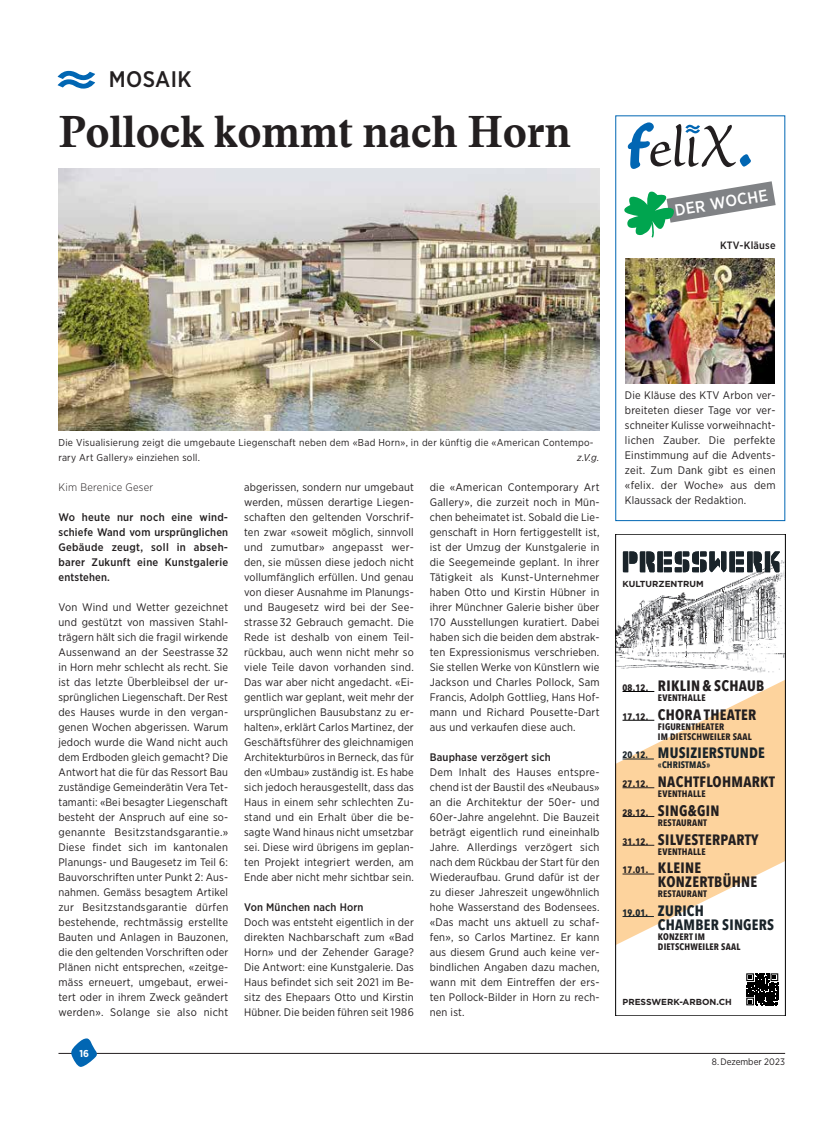
<style>
.page{position:relative;width:833px;height:1134px;background:#fff}
.page>*{position:absolute;margin:0;border:0;box-sizing:border-box;transform-origin:0 0}
.t1{font:700 43.75px "Stanley";letter-spacing:-.01em;color:#231f20}
.t2{font:500 22.5px "Gotham Narrow";letter-spacing:.015em;color:#231f20}
.t3{font:500 16.25px "Gotham Narrow";color:#fff}
.t4{font:700 15px "Avenir Next Condensed";letter-spacing:.02em;color:#231f20}
.t5{font:700 15px "Avenir Next Condensed";letter-spacing:.015em;color:#1a242a}
.t6{font:11px/15px "Gotham Narrow";letter-spacing:.015em;color:#231f20;text-align:justify}
.t7{font:500 11px/15px "Gotham Narrow";letter-spacing:.015em;color:#231f20;text-align:justify}
.t8{font:300 11px "Gotham Narrow";letter-spacing:.025em;color:#231f20}
.t9{font:500 10.62px "Gotham Narrow";letter-spacing:.02em;color:#231f20}
.t10{font:10px/15px "Gotham Narrow";letter-spacing:.025em;color:#231f20}
.t11{font:italic 10px "Gotham Narrow";color:#231f20}
.t12{font:700 10px "Gotham Narrow";color:#fff}
.t13{font:700 9.38px/10px "Avenir Next Condensed";letter-spacing:.02em;color:#231f20}
.t14{font:9.38px "Gotham Narrow";color:#231f20}
.t15{font:700 9.38px "Avenir Next Condensed";letter-spacing:.015em;color:#1a242a}
.t16{font:700 8.75px "Gotham";color:#231f20}
.s1{font-size:9.38px}
.s2{font-size:15px}
.s3{color:#1a242a}
.s4{font-size:15px;color:#1a242a}
</style>
<div class="page">
<svg style="left:58px;top:70px;width:37px;height:19px"></svg>
<hr style="left:58px;top:1053px;width:727px;height:1px;background:#231f20">
<svg style="left:70px;top:1038px;width:28px;height:29px"></svg>
<svg style="left:628px;top:122px;width:123px;height:47px"></svg>
<svg style="left:624px;top:181px;width:151px;height:57px"></svg>
<img style="left:58px;top:169px;width:541px;height:262px">
<svg style="left:617px;top:681px;width:166px;height:264px;fill:#fdd39d"></svg>
<img style="left:617px;top:561px;width:166px;height:112px">
<svg style="left:623px;top:551px;width:157px;height:21px"></svg>
<svg style="left:746px;top:973px;width:33px;height:33px"></svg>
<svg style="left:746px;top:973px;width:32px;height:32px"></svg>
<div style="left:615px;top:534px;width:170px;height:482px;border:1px solid #000"></div>
<hr style="left:622px;top:691px;width:32px;height:1px;background:#000">
<hr style="left:622px;top:720px;width:32px;height:1px;background:#000">
<hr style="left:622px;top:759px;width:32px;height:1px;background:#1a242a">
<hr style="left:622px;top:787px;width:32px;height:1px;background:#231f20">
<hr style="left:622px;top:816px;width:32px;height:1px;background:#231f20">
<hr style="left:622px;top:845px;width:32px;height:1px;background:#231f20">
<hr style="left:622px;top:874px;width:32px;height:1px;background:#231f20">
<hr style="left:622px;top:916px;width:32px;height:1px;background:#1a242a">
<img style="left:625px;top:259px;width:149px;height:125px">
<h2 class="t2" style="left:109px;top:65px;width:84px">MOSAIK</h2>
<h1 class="t1" style="left:58px;top:107px;width:514px">Pollock kommt nach Horn</h1>
<h3 class="t3" style="left:673px;top:200px;width:96px;rotate:-9deg">DER WOCHE</h3>
<p class="t9" style="left:720px;top:238px;width:57px">KTV-Kläuse</p>
<p class="t10" style="left:58px;top:435px;width:536px">Die Visualisierung zeigt die umgebaute Liegenschaft neben dem «Bad Horn», in der künftig die «American Contempo&shy;rary Art Gallery» einziehen soll.</p>
<p class="t11" style="left:577px;top:451px;width:24px">z.V.g.</p>
<p class="t8" style="left:58px;top:480px;width:96px">Kim Berenice Geser</p>
<p class="t7" style="left:58px;top:509px;width:171px">Wo heute nur noch eine wind&shy;schiefe Wand vom ursprünglichen Gebäude zeugt, soll in abseh&shy;barer Zukunft eine Kunstgalerie entstehen.</p>
<p class="t6" style="left:58px;top:599px;width:171px">Von Wind und Wetter gezeichnet und gestützt von massiven Stahl&shy;trägern hält sich die fragil wirkende Aussenwand an der Seestrasse 32 in Horn mehr schlecht als recht. Sie ist das letzte Überbleibsel der ur&shy;sprünglichen Liegenschaft. Der Rest des Hauses wurde in den vergan&shy;genen Wochen abgerissen. Warum jedoch wurde die Wand nicht auch dem Erdboden gleich gemacht? Die Antwort hat die für das Ressort Bau zuständige Gemeinderätin Vera Tet&shy;tamanti: «Bei besagter Liegenschaft besteht der Anspruch auf eine so&shy;genannte Besitzstandsgarantie.» Diese findet sich im kantonalen Planungs- und Baugesetz im Teil 6:<br>Bauvorschriften unter Punkt 2: Aus&shy;nahmen. Gemäss besagtem Artikel zur Besitzstandsgarantie dürfen bestehende, rechtmässig erstellte Bauten und Anlagen in Bauzonen, die den geltenden Vorschriften oder Plänen nicht entsprechen, «zeitge&shy;mäss erneuert, umgebaut, erwei&shy;tert oder in ihrem Zweck geändert werden». Solange sie also nicht</p>
<p class="t12" style="left:79px;top:1047px;width:11px">16</p>
<p class="t6" style="left:244px;top:479px;width:171px">abgerissen, sondern nur umgebaut werden, müssen derartige Liegen&shy;schaften den geltenden Vorschrif&shy;ten zwar «soweit möglich, sinnvoll und zumutbar» angepasst wer&shy;den, sie müssen diese jedoch nicht vollumfänglich erfüllen. Und genau von dieser Ausnahme im Planungs&shy;und Baugesetz wird bei der See&shy;strasse 32 Gebrauch gemacht. Die Rede ist deshalb von einem Teil&shy;rückbau, auch wenn nicht mehr so viele Teile davon vorhanden sind.<br>Das war aber nicht angedacht. «Ei&shy;gentlich war geplant, weit mehr der ursprünglichen Bausubstanz zu er&shy;halten», erklärt Carlos Martinez, der Geschäftsführer des gleichnamigen Architekturbüros in Berneck, das für den «Umbau» zuständig ist. Es habe sich jedoch herausgestellt, dass das Haus in einem sehr schlechten Zu&shy;stand und ein Erhalt über die be&shy;sagte Wand hinaus nicht umsetzbar sei. Diese wird übrigens im geplan&shy;ten Projekt integriert werden, am Ende aber nicht mehr sichtbar sein.</p>
<p class="t7" style="left:244px;top:899px;width:121px">Von München nach Horn</p>
<p class="t6" style="left:244px;top:914px;width:171px">Doch was entsteht eigentlich in der direkten Nachbarschaft zum «Bad Horn» und der Zehender Garage?<br>Die Antwort: eine Kunstgalerie. Das Haus befindet sich seit 2021 im Be&shy;sitz des Ehepaars Otto und Kirstin Hübner. Die beiden führen seit 1986</p>
<p class="t6" style="left:430px;top:479px;width:171px">die «American Contemporary Art Gallery», die zurzeit noch in Mün&shy;chen beheimatet ist. Sobald die Lie&shy;genschaft in Horn fertiggestellt ist, ist der Umzug der Kunstgalerie in die Seegemeinde geplant. In ihrer Tätigkeit als Kunst-Unternehmer haben Otto und Kirstin Hübner in ihrer Münchner Galerie bisher über 170 Ausstellungen kuratiert. Dabei haben sich die beiden dem abstrak&shy;ten Expressionismus verschrieben.<br>Sie stellen Werke von Künstlern wie Jackson und Charles Pollock, Sam Francis, Adolph Gottlieg, Hans Hof&shy;mann und Richard Pousette-Dart aus und verkaufen diese auch.</p>
<p class="t7" style="left:430px;top:749px;width:122px">Bauphase verzögert sich</p>
<p class="t6" style="left:430px;top:764px;width:171px">Dem Inhalt des Hauses entspre&shy;chend ist der Baustil des «Neubaus» an die Architektur der 50er- und 60er-Jahre angelehnt. Die Bauzeit beträgt eigentlich rund eineinhalb Jahre. Allerdings verzögert sich nach dem Rückbau der Start für den Wiederaufbau. Grund dafür ist der zu dieser Jahreszeit ungewöhnlich hohe Wasserstand des Bodensees. «Das macht uns aktuell zu schaf&shy;fen», so Carlos Martinez. Er kann aus diesem Grund auch keine ver&shy;bindlichen Angaben dazu machen, wann mit dem Eintreffen der ers&shy;ten Pollock-Bilder in Horn zu rech&shy;nen ist.</p>
<p class="t6" style="left:625px;top:387px;width:152px">Die Kläuse des KTV Arbon ver&shy;breiteten dieser Tage vor ver&shy;schneiter Kulisse vorweihnacht&shy;lichen Zauber. Die perfekte Einstimmung auf die Advents&shy;zeit. Zum Dank gibt es einen «felix. der Woche» aus dem Klaussack der Redaktion.</p>
<p class="t16" style="left:622px;top:578px;width:83px">KULTURZENTRUM</p>
<h3 class="t4" style="left:622px;top:676px;width:143px"><span class="s1">08.12.</span> RIKLIN &amp; SCHAUB</h3>
<p class="t13" style="left:658px;top:692px;width:49px">EVENTHALLE</p>
<h3 class="t4" style="left:622px;top:705px;width:135px"><span class="s1">17.12.</span> CHORA THEATER</h3>
<p class="t13" style="left:658px;top:721px;width:95px">FIGURENTHEATER<br>IM DIETSCHWEILER SAAL</p>
<h3 class="t5" style="left:622px;top:744px;width:144px"><span class="s1">20.12.</span> MUSIZIERSTUNDE</h3>
<p class="t15" style="left:658px;top:759px;width:54px">«CHRISTMAS»</p>
<h3 class="t4" style="left:622px;top:772px;width:154px"><span class="s1">27.12.</span> NACHTFLOHMARKT</h3>
<p class="t13" style="left:658px;top:789px;width:49px">EVENTHALLE</p>
<h3 class="t4" style="left:622px;top:801px;width:99px"><span class="s1">28.12.</span> SING&amp;GIN</h3>
<p class="t13" style="left:658px;top:817px;width:51px">RESTAURANT</p>
<h3 class="t4" style="left:622px;top:830px;width:138px"><span class="s1">31.12.</span> SILVESTERPARTY</h3>
<p class="t13" style="left:622px;top:842px;width:85px;line-height:18.8px;text-indent:35px">EVENTHALLE<br>17.01. <span class="s2">KLEINE</span></p>
<h3 class="t4" style="left:658px;top:873px;width:101px">KONZERTBÜHNE</h3>
<p class="t13" style="left:622px;top:884px;width:86px;line-height:18.8px;text-indent:35px">RESTAURANT<br><span class="s3">19.01.</span> <span class="s4">ZURICH</span></p>
<h3 class="t5" style="left:658px;top:915px;width:118px">CHAMBER SINGERS</h3>
<p class="t13" style="left:658px;top:931px;width:84px">KONZERT IM<br>DIETSCHWEILER SAAL</p>
<p class="t16" style="left:622px;top:997px;width:111px">PRESSWERK-ARBON.CH</p>
<p class="t14" style="left:711px;top:1056px;width:75px">8. Dezember 2023</p>
</div>
